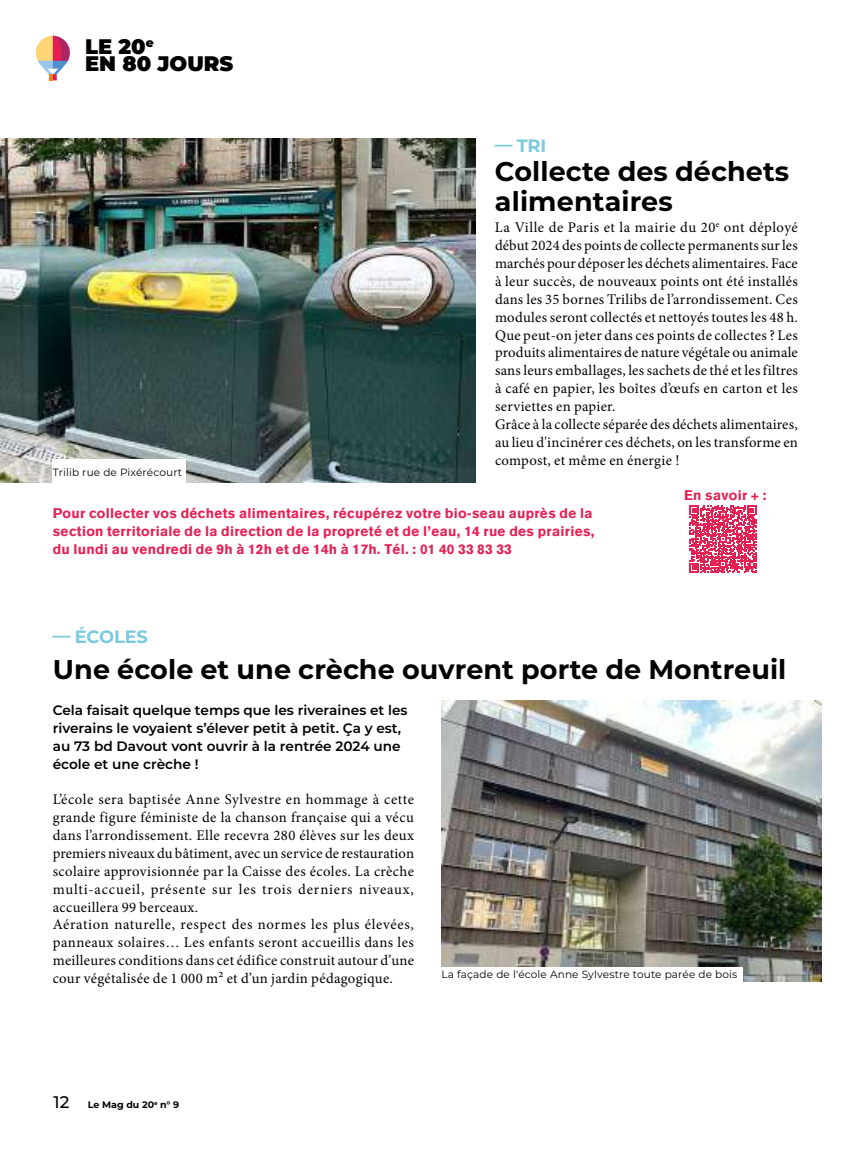
<style>
.page{position:relative;width:851px;height:1149px;background:#fff}
.page>*{position:absolute;margin:0;border:0;box-sizing:border-box;transform-origin:0 0}
.t1{font:700 27px/29.7px "Montserrat";letter-spacing:.005em;color:#000}
.t2{font:900 21px/17.9px "Montserrat";color:#000}
.t3{font:700 17.85px "Montserrat";letter-spacing:-.01em;color:#7bcade}
.t4{font:14.7px/17.9px "Minion Pro";letter-spacing:.02em;color:#000}
.t5{font:900 13.65px/17.9px "Akzidenz Grotesk";letter-spacing:.02em;color:#e62154}
.t6{font:600 13.65px/17.9px "Montserrat";color:#000}
.t7{font:10.5px "Montserrat";letter-spacing:.015em;color:#000}
.t8{font:700 9.45px "Montserrat";color:#000}
.s1{font-weight:500;font-size:16.8px}
</style>
<div class="page">
<svg style="left:36px;top:36px;width:34px;height:44px"></svg>
<img style="left:441px;top:700px;width:380px;height:281px">
<img style="left:0;top:139px;width:476px;height:343px">
<svg style="left:689px;top:505px;width:67px;height:67px"></svg>
<div style="left:441px;top:967px;width:301px;height:20px;background:#fff"></div>
<div style="left:53px;top:459px;width:133px;height:24px;background:#fff"></div>
<h2 class="t2" style="left:85px;top:36px;width:150px">LE 20<sup>e<br></sup>EN 80 JOURS</h2>
<p class="t7" style="left:53px;top:465px;width:131px">Trilib rue de Pixérécourt</p>
<p class="t3" style="left:495px;top:132px;width:53px">— TRI</p>
<h1 class="t1" style="left:495px;top:155px;width:296px">Collecte des déchets alimentaires</h1>
<p class="t4" style="left:495px;top:219px;width:304px">La Ville de Paris et la mairie du 20<sup>e</sup> ont déployé début 2024 des points de collecte permanents sur les marchés pour déposer les déchets alimentaires. Face à leur succès, de nouveaux points ont été installés dans les 35 bornes Trilibs de l’arrondissement. Ces modules seront collectés et nettoyés toutes les 48 h.<br>Que peut-on jeter dans ces points de collectes ? Les produits alimentaires de nature végétale ou animale sans leurs emballages, les sachets de thé et les filtres à café en papier, les boîtes d’œufs en carton et les serviettes en papier.<br>Grâce à la collecte séparée des déchets alimentaires, au lieu d'incinérer ces déchets, on les transforme en compost, et même en énergie !</p>
<p class="t5" style="left:684px;top:486px;width:84px">En savoir + :</p>
<p class="t5" style="left:53px;top:504px;width:543px">Pour collecter vos déchets alimentaires, récupérez votre bio-seau auprès de la section territoriale de la direction de la propreté et de l’eau, 14 rue des prairies, du lundi au vendredi de 9h à 12h et de 14h à 17h. Tél. : 01 40 33 83 33</p>
<p class="t3" style="left:53px;top:624px;width:97px">— ÉCOLES</p>
<h1 class="t1" style="left:53px;top:653px;width:735px">Une école et une crèche ouvrent porte de Montreuil</h1>
<p class="t6" style="left:53px;top:700px;width:356px">Cela faisait quelque temps que les riveraines et les riverains le voyaient s’élever petit à petit. Ça y est, au 73 bd Davout vont ouvrir à la rentrée 2024 une école et une crèche !</p>
<p class="t4" style="left:53px;top:790px;width:363px">L’école sera baptisée Anne Sylvestre en hommage à cette grande figure féministe de la chanson française qui a vécu dans l’arrondissement. Elle recevra 280 élèves sur les deux premiers niveaux du bâtiment, avec un service de restauration scolaire approvisionnée par la Caisse des écoles. La crèche multi-accueil, présente sur les trois derniers niveaux, accueillera 99 berceaux.<br>Aération naturelle, respect des normes les plus élevées, panneaux solaires… Les enfants seront accueillis dans les meilleures conditions dans cet édifice construit autour d’une cour végétalisée de 1 000 m² et d’un jardin pédagogique.</p>
<p class="t7" style="left:441px;top:966px;width:297px">La façade de l'école Anne Sylvestre toute parée de bois</p>
<p class="t8" style="left:54px;top:1097px;width:127px"><span class="s1">12</span> Le Mag du 20<sup>e</sup> n° 9</p>
</div>
